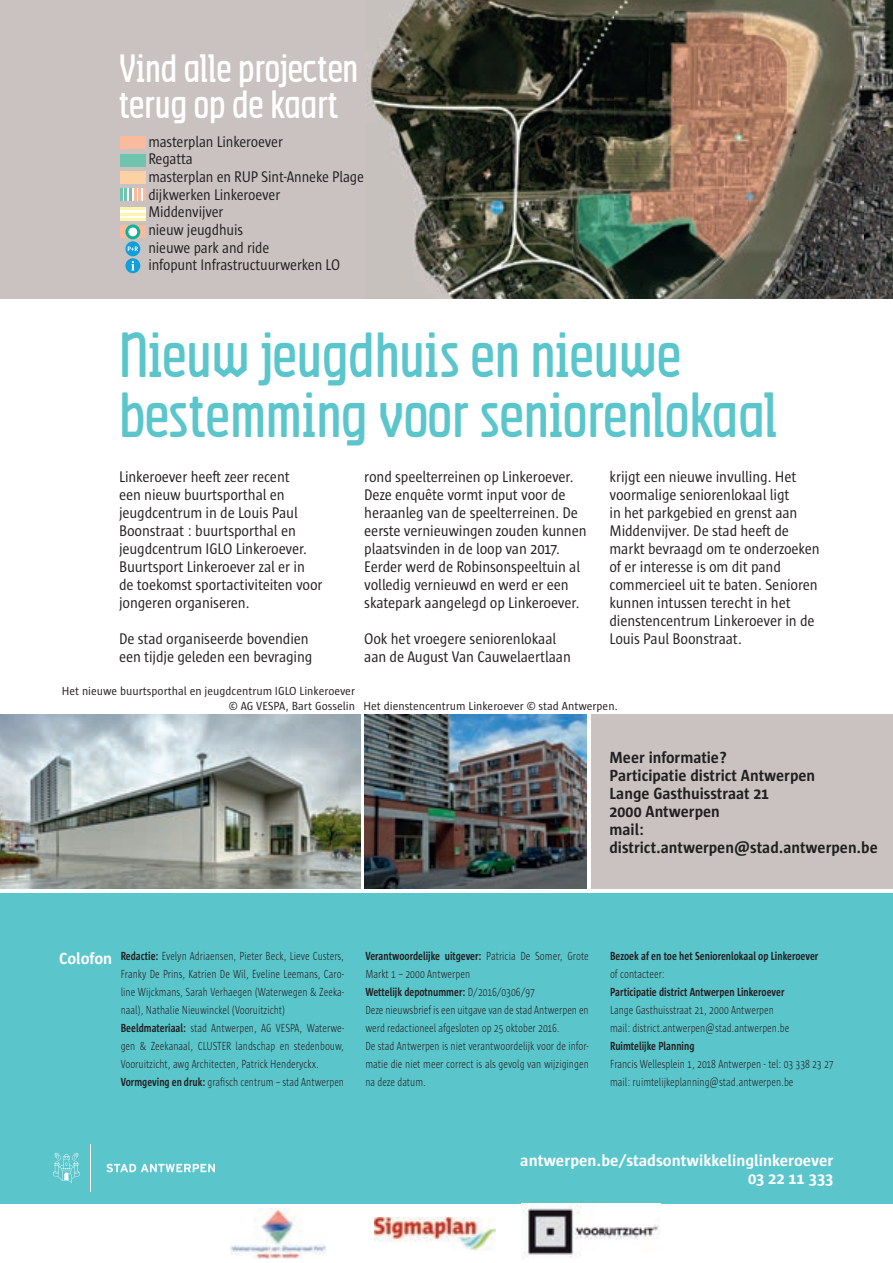
<style>
.page{position:relative;width:893px;height:1263px;background:#fff}
.page>*{position:absolute;margin:0;border:0;box-sizing:border-box;transform-origin:0 0}
.t1{font:43.5px/60px "Antwerpen Tall Tall";color:#5ac6cc}
.t2{font:27px/36px "Antwerpen Tall Tall";color:#fff}
.t3{font:700 16.5px/18px "Sun Antwerpen";color:#231f20;scale:.96 1}
.t4{font:700 16.5px/18px "Sun Antwerpen";color:#fff;text-align:right}
.t5{font:15.75px/18px "Sun Antwerpen";letter-spacing:-.01em;color:#231f20;scale:.93 1}
.t6{font:15.75px/17.5px "Sun Antwerpen";letter-spacing:-.01em;color:#231f20;scale:.9 1}
.t7{font:300 12px/18px "Sun Antwerpen";color:#231f20;scale:.8 1}
.t8{font:12px/15px "Sun Antwerpen";color:#231f20;text-align:right}
.t9{font:700 12px "Sun Antwerpen";color:#231f20;scale:.8 1}
.s1{font-weight:700}
</style>
<div class="page">
<div style="left:0;top:893px;width:893px;height:310px;background:#5ac6cc"></div>
<svg style="left:106px;top:1164px;width:109px;height:8px"></svg>
<hr style="left:90px;top:1144px;width:1px;height:48px;background:#fff">
<svg style="left:53px;top:1152px;width:26px;height:31px"></svg>
<img style="left:0;top:714px;width:360px;height:175px">
<img style="left:364px;top:714px;width:222px;height:175px">
<div style="left:591px;top:714px;width:302px;height:175px;background:#c9c2c0"></div>
<div style="left:0;top:0;width:893px;height:299px;background:#c9c2c0"></div>
<img style="left:230px;top:1208px;width:95px;height:50px">
<img style="left:367px;top:0;width:526px;height:299px">
<img style="left:375px;top:1218px;width:120px;height:32px">
<img style="left:523px;top:1203px;width:136px;height:54px">
<div style="left:120px;top:136px;width:26px;height:13px;background:#f9ba9e"></div>
<div style="left:120px;top:154px;width:26px;height:12px;background:#6fc4ae"></div>
<div style="left:120px;top:171px;width:26px;height:13px;background:#fcd1a3"></div>
<svg style="left:120px;top:188px;width:26px;height:13px"></svg>
<svg style="left:120px;top:210px;width:26px;height:8px"></svg>
<hr style="left:120px;top:208px;width:26px;height:2px;background:#fff4ac">
<hr style="left:120px;top:213px;width:26px;height:2px;background:#fff4ac">
<hr style="left:120px;top:218px;width:26px;height:2px;background:#fff4ac">
<div style="left:120px;top:225px;width:26px;height:13px;background:#f9ba9e"></div>
<div style="left:127px;top:226px;width:12px;height:12px;background:#fff;border-radius:50%"></div>
<div style="left:125px;top:224px;width:15px;height:15px;border:3px solid #10b194;border-radius:50%"></div>
<div style="left:127px;top:243px;width:12px;height:12px;background:#12a0db;border-radius:50%"></div>
<div style="left:125px;top:241px;width:15px;height:15px;border:3px solid #0f9fdb;border-radius:50%"></div>
<svg style="left:128px;top:246px;width:10px;height:5px"></svg>
<div style="left:127px;top:260px;width:12px;height:12px;background:#12a0db;border-radius:50%"></div>
<div style="left:125px;top:258px;width:15px;height:15px;border:3px solid #0f9fdb;border-radius:50%"></div>
<svg style="left:131px;top:261px;width:3px;height:9px"></svg>
<h2 class="t2" style="left:119px;top:54px;width:241px">Vind alle projecten terug op de kaart</h2>
<h3 class="t6" style="left:148px;top:132px;width:241px">masterplan Linkeroever<br>Regatta<br>masterplan en RUP Sint-Anneke Plage dijkwerken Linkeroever<br>Middenvijver<br>nieuw jeugdhuis<br>nieuwe park and ride<br>infopunt Infrastructuurwerken LO</h3>
<h1 class="t1" style="left:119px;top:332px;width:660px">Nieuw jeugdhuis en nieuwe bestemming voor seniorenlokaal</h1>
<p class="t5" style="left:119px;top:467px;width:220px">Linkeroever heeft zeer recent<br>een nieuw buurtsporthal en jeugdcentrum in de Louis Paul<br>Boonstraat : buurtsporthal en jeugdcentrum IGLO Linkeroever.<br>Buurtsport Linkeroever zal er in de toekomst sportactiviteiten voor jongeren organiseren.</p>
<h3 class="t5" style="left:119px;top:629px;width:209px">De stad organiseerde bovendien een tijdje geleden een bevraging</h3>
<p class="t8" style="left:62px;top:683px;width:295px">Het nieuwe buurtsporthal en jeugdcentrum IGLO Linkeroever © AG VESPA, Bart Gosselin</p>
<p class="t5" style="left:364px;top:467px;width:241px">rond speelterreinen op Linkeroever.<br>Deze enquête vormt input voor de heraanleg van de speelterreinen. De eerste vernieuwingen zouden kunnen plaatsvinden in de loop van 2017.<br>Eerder werd de Robinsonspeeltuin al volledig vernieuwd en werd er een skatepark aangelegd op Linkeroever.</p>
<h3 class="t5" style="left:364px;top:629px;width:224px">Ook het vroegere seniorenlokaal aan de August Van Cauwelaertlaan</h3>
<p class="t5" style="left:609px;top:467px;width:228px">krijgt een nieuwe invulling. Het voormalige seniorenlokaal ligt<br>in het parkgebied en grenst aan<br>Middenvijver. De stad heeft de markt bevraagd om te onderzoeken of er interesse is om dit pand commercieel uit te baten. Senioren kunnen intussen terecht in het dienstencentrum Linkeroever in de<br>Louis Paul Boonstraat.</p>
<p class="t8" style="left:364px;top:698px;width:256px">Het dienstencentrum Linkeroever © stad Antwerpen.</p>
<h3 class="t3" style="left:609px;top:748px;width:281px">Meer informatie?<br>Participatie district Antwerpen<br>Lange Gasthuisstraat 21<br>2000 Antwerpen<br>mail: district.antwerpen@stad.antwerpen.be</h3>
<h3 class="t4" style="left:59px;top:949px;width:55px">Colofon</h3>
<p class="t7" style="left:121px;top:947px;width:281px"><span class="s1">Redactie:</span> Evelyn Adriaensen, Pieter Beck, Lieve Custers, Franky De Prins, Katrien De Wil, Eveline Leemans, Caro&shy;line Wijckmans, Sarah Verhaegen (Waterwegen &amp; Zeeka&shy;naal), Nathalie Nieuwinckel (Vooruitzicht)<br><span class="s1">Beeldmateriaal:</span> stad Antwerpen, AG VESPA, Waterwe&shy;gen &amp; Zeekanaal, CLUSTER landschap en stedenbouw, Vooruitzicht, awg Architecten, Patrick Henderyckx.<br><span class="s1">Vormgeving en druk:</span> grafisch centrum – stad Antwerpen</p>
<p class="t7" style="left:365px;top:947px;width:281px"><span class="s1">Verantwoordelijke uitgever:</span> Patricia De Somer, Grote Markt 1 – 2000 Antwerpen<br><span class="s1">Wettelijk depotnummer:</span> D/2016/0306/97<br>Deze nieuwsbrief is een uitgave van de stad Antwerpen en werd redactioneel afgesloten op 25 oktober 2016.<br>De stad Antwerpen is niet verantwoordelijk voor de infor&shy;matie die niet meer correct is als gevolg van wijzigingen na deze datum.</p>
<p class="t9" style="left:610px;top:949px;width:262px">Bezoek af en toe het Seniorenlokaal op Linkeroever</p>
<p class="t7" style="left:610px;top:965px;width:70px">of contacteer:</p>
<p class="t9" style="left:610px;top:985px;width:220px">Participatie district Antwerpen Linkeroever</p>
<p class="t7" style="left:610px;top:1001px;width:226px">Lange Gasthuisstraat 21, 2000 Antwerpen mail: district.antwerpen@stad.antwerpen.be</p>
<p class="t9" style="left:610px;top:1039px;width:107px">Ruimtelijke Planning</p>
<p class="t7" style="left:610px;top:1055px;width:281px">Francis Wellesplein 1, 2018 Antwerpen - tel: 03 338 23 27 mail: ruimtelijkeplanning@stad.antwerpen.be</p>
<h3 class="t4" style="left:520px;top:1151px;width:315px">antwerpen.be/stadsontwikkelinglinkeroever<br>03 22 11 333</h3>
</div>
